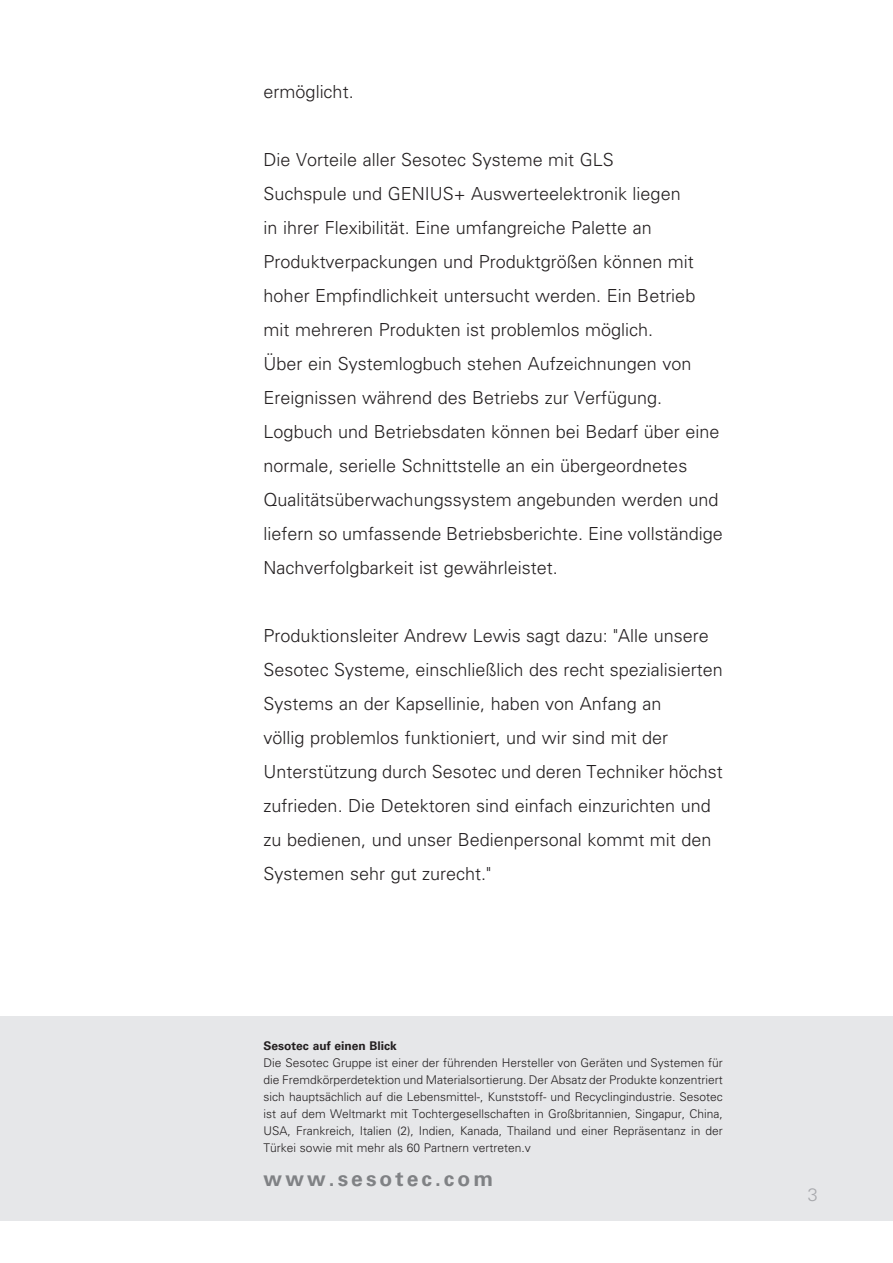
<style>
.page{position:relative;width:893px;height:1263px;background:#fff}
.page>*{position:absolute;margin:0;border:0;box-sizing:border-box;transform-origin:0 0}
.t1{font:700 21px "Univers LT";letter-spacing:.145em;color:#808285}
.t2{font:300 18px/34px "Univers LT";color:#231f20}
.t3{font:300 18px "Univers LT";color:#a8a9ad}
.t4{font:300 12px/17px "Univers LT";color:#231f20;text-align:justify}
.t5{font:700 12px "Univers LT";color:#231f20}
</style>
<div class="page">
<div style="left:0;top:1016px;width:893px;height:204px;background:#e6e7e9"></div>
<p class="t2" style="left:264px;top:74px;width:92px">ermöglicht.</p>
<p class="t2" style="left:264px;top:142px;width:461px">Die Vorteile aller Sesotec Systeme mit GLS<br>Suchspule und GENIUS+ Auswerteelektronik liegen<br>in ihrer Flexibilität. Eine umfangreiche Palette an Produktverpackungen und Produktgrößen können mit hoher Empfindlichkeit untersucht werden. Ein Betrieb mit mehreren Produkten ist problemlos möglich.<br>Über ein Systemlogbuch stehen Aufzeichnungen von Ereignissen während des Betriebs zur Verfügung.<br>Logbuch und Betriebsdaten können bei Bedarf über eine normale, serielle Schnittstelle an ein übergeordnetes Qualitätsüberwachungssystem angebunden werden und liefern so umfassende Betriebsberichte. Eine vollständige Nachverfolgbarkeit ist gewährleistet.</p>
<p class="t2" style="left:264px;top:619px;width:461px">Produktionsleiter Andrew Lewis sagt dazu: "Alle unsere Sesotec Systeme, einschließlich des recht spezialisierten Systems an der Kapsellinie, haben von Anfang an<br>völlig problemlos funktioniert, und wir sind mit der Unterstützung durch Sesotec und deren Techniker höchst zufrieden. Die Detektoren sind einfach einzurichten und zu bedienen, und unser Bedienpersonal kommt mit den Systemen sehr gut zurecht."</p>
<p class="t5" style="left:264px;top:1039px;width:135px">Sesotec auf einen Blick</p>
<p class="t4" style="left:264px;top:1054px;width:461px">Die Sesotec Gruppe ist einer der führenden Hersteller von Geräten und Systemen für die Fremdkörperdetektion und Materialsortierung. Der Absatz der Produkte konzentriert sich hauptsächlich auf die Lebensmittel-, Kunststoff- und Recyclingindustrie. Sesotec ist auf dem Weltmarkt mit Tochtergesellschaften in Großbritannien, Singapur, China, USA, Frankreich, Italien (2), Indien, Kanada, Thailand und einer Repräsentanz in der Türkei sowie mit mehr als 60 Partnern vertreten.v</p>
<p class="t1" style="left:264px;top:1167px;width:231px">www.sesotec.com</p>
<p class="t3" style="left:808px;top:1183px;width:12px">3</p>
</div>
